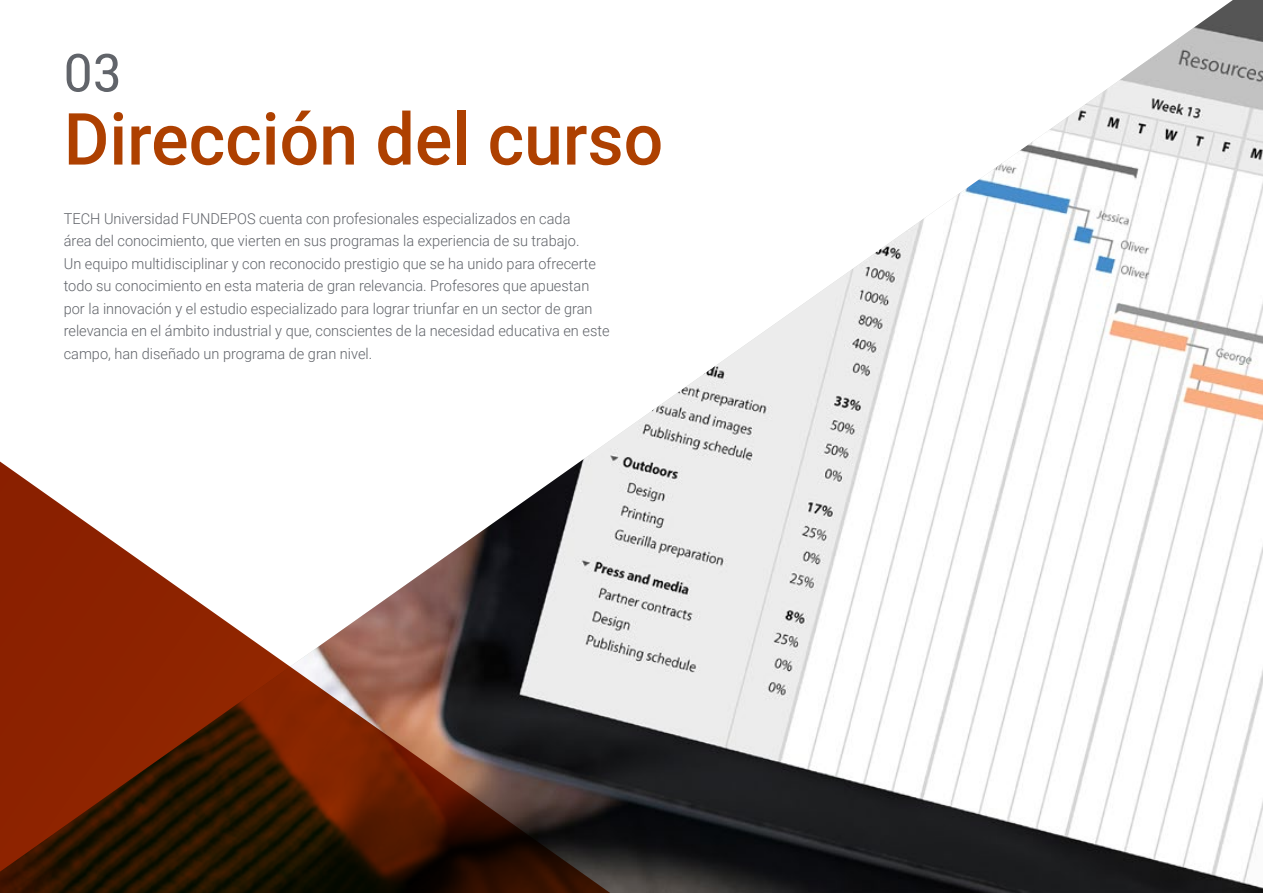
<style>
.page{position:relative;width:1263px;height:893px;background:#fff}
.page>*{position:absolute;margin:0;border:0;box-sizing:border-box;transform-origin:0 0}
.t1{font:500 72px "Roboto";color:#ae4000}
.t2{font:52.5px "Roboto";color:#61646a}
.t3{font:300 15px/22.5px "Roboto";color:#61646a}
</style>
<div class="page">
<img style="left:602px;top:0;width:661px;height:893px">
<svg style="left:0;top:446px;width:640px;height:447px"></svg>
<h2 class="t2" style="left:64px;top:36px;width:59px">03</h2>
<h1 class="t1" style="left:64px;top:89px;width:601px">Dirección del curso</h1>
<p class="t3" style="left:64px;top:207px;width:547px">TECH Universidad FUNDEPOS cuenta con profesionales especializados en cada<br>área del conocimiento, que vierten en sus programas la experiencia de su trabajo.<br>Un equipo multidisciplinar y con reconocido prestigio que se ha unido para ofrecerte todo su conocimiento en esta materia de gran relevancia. Profesores que apuestan por la innovación y el estudio especializado para lograr triunfar en un sector de gran relevancia en el ámbito industrial y que, conscientes de la necesidad educativa en este campo, han diseñado un programa de gran nivel.</p>
</div>
